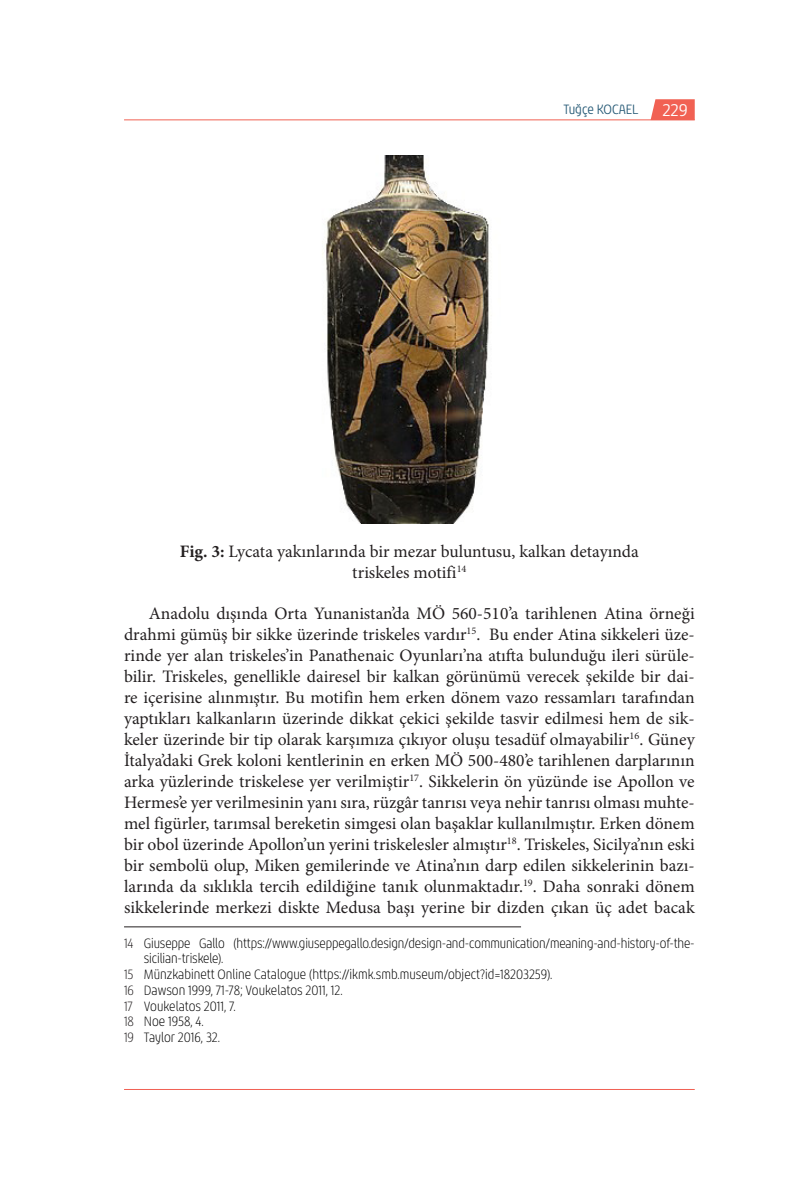
<style>
.page{position:relative;width:794px;height:1191px;background:#fff}
.page>*{position:absolute;margin:0;border:0;box-sizing:border-box;transform-origin:0 0}
.ANA_METİN{font:17.5px/21px "Minion Pro";color:#231f20;text-align:center}
.t1{font:17.5px "Chypre Nor Boo";color:#fff}
.DIPNOT{font:14px/15.8px "Chypre Con Thi";letter-spacing:-.005em;color:#000}
.t2{font:14px "Chypre Con Boo";color:#285b77}
.s1{font-weight:700}
.s2{color:#231f20}
</style>
<div class="page">
<svg style="left:650px;top:99px;width:44px;height:21px"></svg>
<hr style="left:124px;top:120px;width:570px;height:1px;background:#f16153">
<hr style="left:124px;top:1089px;width:570px;height:1px;background:#f16153">
<hr style="left:124px;top:926px;width:397px;height:1px;background:#231f20">
<img style="left:322px;top:155px;width:168px;height:368px">
<p class="t2" style="left:563px;top:101px;width:77px">Tuğçe KOCAEL</p>
<p class="t1" style="left:662px;top:100px;width:27px">229</p>
<p class="ANA_METİN" style="left:180px;top:541px;width:460px"><span class="s1">Fig. 3:</span> Lycata yakınlarında bir mezar buluntusu, kalkan detayında triskeles motifi<sup>14</sup></p>
<p class="ANA_METİN" style="left:124px;top:603px;width:572px;text-align:justify;text-indent:25px">Anadolu dışında Orta Yunanistan’da MÖ 560-510’a tarihlenen Atina örneği drahmi gümüş bir sikke üzerinde triskeles vardır<sup>15</sup>. Bu ender Atina sikkeleri üze&shy;rinde yer alan triskeles’in Panathenaic Oyunları’na atıfta bulunduğu ileri sürüle&shy;bilir. Triskeles, genellikle dairesel bir kalkan görünümü verecek şekilde bir dai&shy;re içerisine alınmıştır. Bu motifin hem erken dönem vazo ressamları tarafından yaptıkları kalkanların üzerinde dikkat çekici şekilde tasvir edilmesi hem de sik&shy;keler üzerinde bir tip olarak karşımıza çıkıyor oluşu tesadüf olmayabilir<sup>16</sup>. Güney İtalya’daki Grek koloni kentlerinin en erken MÖ 500-480’e tarihlenen darplarının arka yüzlerinde triskelese yer verilmiştir<sup>17</sup>. Sikkelerin ön yüzünde ise Apollon ve Hermes’e yer verilmesinin yanı sıra, rüzgâr tanrısı veya nehir tanrısı olması muhte&shy;mel figürler, tarımsal bereketin simgesi olan başaklar kullanılmıştır. Erken dönem bir obol üzerinde Apollon’un yerini triskelesler almıştır<sup>18</sup>. Triskeles, Sicilya’nın eski bir sembolü olup, Miken gemilerinde ve Atina’nın darp edilen sikkelerinin bazı&shy;larında da sıklıkla tercih edildiğine tanık olunmaktadır.<sup>19</sup>. Daha sonraki dönem sikkelerinde merkezi diskte Medusa başı yerine bir dizden çıkan üç adet bacak</p>
<p class="DIPNOT" style="left:144px;top:935px;width:552px;text-indent:-20px"><span class="s2">14</span> Giuseppe Gallo (https://www.giuseppegallo.design/design-and-communication/meaning-and-history-of-the&shy;sicilian-triskele).</p>
<p class="DIPNOT" style="left:124px;top:966px;width:430px"><span class="s2">15</span> Münzkabinett Online Catalogue (https://ikmk.smb.museum/object?id=18203259).</p>
<p class="DIPNOT" style="left:124px;top:982px;width:220px"><span class="s2">16</span> Dawson 1999, 71-78; Voukelatos 2011, 12.</p>
<p class="DIPNOT" style="left:124px;top:998px;width:113px"><span class="s2">17</span> Voukelatos 2011, 7.</p>
<p class="DIPNOT" style="left:124px;top:1013px;width:81px"><span class="s2">18</span> Noe 1958, 4.</p>
<p class="DIPNOT" style="left:124px;top:1029px;width:98px"><span class="s2">19</span> Taylor 2016, 32.</p>
</div>
